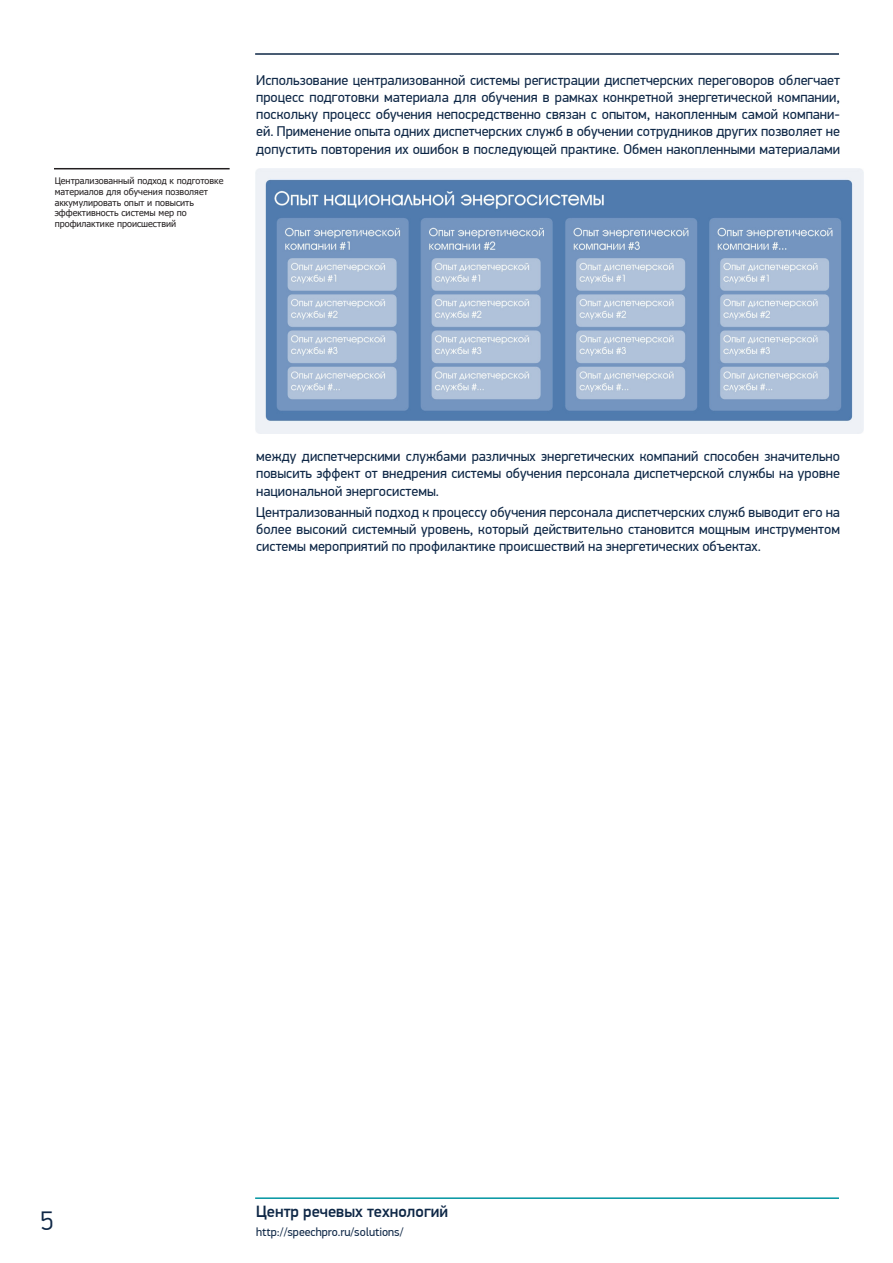
<style>
.page{position:relative;width:893px;height:1263px;background:#fff}
.page>*{position:absolute;margin:0;border:0;box-sizing:border-box;transform-origin:0 0}
.t1{font:300 27px "PF Din Display Pro";color:#0e2746}
.t2{font:500 16.5px "PF Din Display Pro";color:#0e2746}
.Основной{font:14.25px/17.1px "PF Din Display Pro";color:#0e2746;text-align:justify}
.t3{font:12px "PF Din Display Pro";color:#0e2746}
.Выноска{font:9px/10.8px "Tahoma";color:#231f20}
</style>
<div class="page">
<hr style="left:255px;top:53px;width:584px;height:2px;background:#0e2746">
<hr style="left:255px;top:1197px;width:584px;height:2px;background:#0095a1">
<img style="left:255px;top:168px;width:608px;height:266px">
<hr style="left:54px;top:168px;width:176px;height:1px;background:#231f20">
<p class="Выноска" style="left:55px;top:175px;width:170px">Централизованный подход к подготовке материалов для обучения позволяет аккумулировать опыт и повысить эффективность системы мер по профилактике происшествий</p>
<p class="Основной" style="left:256px;top:72px;width:585px">Использование централизованной системы регистрации диспетчерских переговоров облегчает процесс подготовки материала для обучения в рамках конкретной энергетической компании, поскольку процесс обучения непосредственно связан с опытом, накопленным самой компани&shy;ей. Применение опыта одних диспетчерских служб в обучении сотрудников других позволяет не допустить повторения их ошибок в последующей практике. Обмен накопленными материалами</p>
<p class="Основной" style="left:256px;top:448px;width:585px">между диспетчерскими службами различных энергетических компаний способен значительно повысить эффект от внедрения системы обучения персонала диспетчерской службы на уровне национальной энергосистемы.</p>
<p class="Основной" style="left:256px;top:504px;width:585px">Централизованный подход к процессу обучения персонала диспетчерских служб выводит его на более высокий системный уровень, который действительно становится мощным инструментом системы мероприятий по профилактике происшествий на энергетических объектах.</p>
<h1 class="t1" style="left:41px;top:1206px;width:15px">5</h1>
<p class="t2" style="left:256px;top:1202px;width:193px">Центр речевых технологий</p>
<p class="t3" style="left:256px;top:1225px;width:149px">http://speechpro.ru/solutions/</p>
</div>
